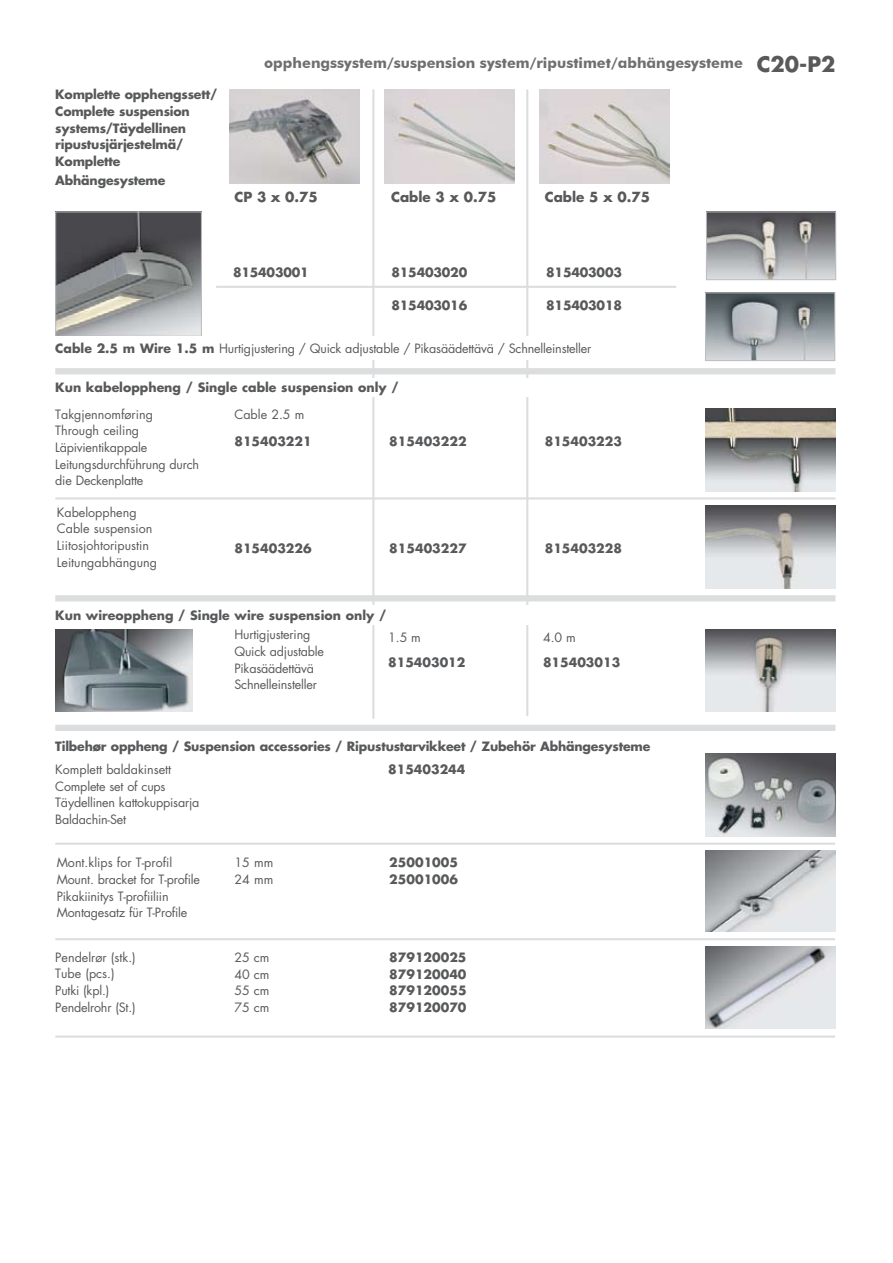
<style>
.page{position:relative;width:893px;height:1263px;background:#fff}
.page>*{position:absolute;margin:0;border:0;box-sizing:border-box;transform-origin:0 0}
.t1{font:700 14.55px "Futura BT";color:#6d6f71}
.t2{font:700 13.5px "Futura";color:#58595b}
.t3{font:12.45px/16.6px "Futura";letter-spacing:-.015em;color:#58595b}
.t4{font:700 12.45px/16.6px "Futura";letter-spacing:-.015em;color:#58595b}
.s1{font-family:"Futura";font-size:20.85px;color:#58595b}
.s2{font-weight:700}
</style>
<div class="page">
<hr style="left:55px;top:497px;width:780px;height:2px;background:#dcddde">
<div style="left:55px;top:595px;width:780px;height:6px;background:#dcddde"></div>
<img style="left:55px;top:629px;width:138px;height:83px">
<img style="left:708px;top:214px;width:126px;height:64px">
<div style="left:706px;top:212px;width:130px;height:68px;border:1px solid #bcbdc0"></div>
<img style="left:707px;top:294px;width:126px;height:65px">
<div style="left:705px;top:292px;width:130px;height:69px;border:1px solid #bcbdc0"></div>
<hr style="left:216px;top:286px;width:460px;height:2px;background:#dcddde">
<img style="left:57px;top:214px;width:143px;height:121px">
<div style="left:55px;top:212px;width:147px;height:125px;border:1px solid #bcbdc0"></div>
<img style="left:705px;top:506px;width:130px;height:82px">
<img style="left:705px;top:409px;width:130px;height:83px">
<hr style="left:372px;top:89px;width:2px;height:630px;background:#dcddde">
<hr style="left:526px;top:89px;width:2px;height:627px;background:#dcddde">
<div style="left:55px;top:336px;width:594px;height:24px;background:#fff"></div>
<div style="left:55px;top:725px;width:780px;height:6px;background:#dcddde"></div>
<img style="left:705px;top:629px;width:130px;height:83px">
<div style="left:55px;top:368px;width:780px;height:6px;background:#dcddde"></div>
<img style="left:230px;top:89px;width:130px;height:95px">
<img style="left:385px;top:89px;width:130px;height:95px">
<img style="left:539px;top:89px;width:130px;height:95px">
<hr style="left:55px;top:1035px;width:780px;height:2px;background:#dcddde">
<img style="left:705px;top:754px;width:130px;height:83px">
<img style="left:705px;top:946px;width:130px;height:83px">
<img style="left:705px;top:850px;width:130px;height:82px">
<hr style="left:55px;top:843px;width:780px;height:2px;background:#dcddde">
<hr style="left:55px;top:938px;width:780px;height:2px;background:#dcddde">
<div style="left:55px;top:605px;width:764px;height:19px;background:#fff"></div>
<p class="t4" style="left:55px;top:86px;width:164px">Komplette opphengssett/ complete -suspension systems/Täydellinen ripustusjärjestelmä/<br>Komplette</p>
<p class="t4" style="left:55px;top:172px;width:112px">Abhängesysteme</p>
<p class="t1" style="left:264px;top:54px;width:573px">opphengssystem/suspension system/ripustimet/abhängesysteme <span class="s1">C20-P2</span></p>
<p class="t2" style="left:234px;top:187px;width:85px">CP 3 x 0.75</p>
<p class="t2" style="left:391px;top:187px;width:107px">Cable 3 x 0.75</p>
<p class="t2" style="left:545px;top:187px;width:107px">Cable 5 x 0.75</p>
<p class="t4" style="left:233px;top:264px;width:77px">815403001</p>
<p class="t4" style="left:391px;top:264px;width:77px">815403020</p>
<p class="t4" style="left:546px;top:264px;width:77px">815403003</p>
<p class="t4" style="left:391px;top:297px;width:77px">815403016</p>
<p class="t4" style="left:546px;top:297px;width:77px">815403018</p>
<p class="t3" style="left:55px;top:340px;width:538px"><span class="s2">Cable 2.5 m Wire 1.5 m</span> Hurtigjustering / Quick adjustable / Pikasäädettävä / Schnelleinsteller</p>
<p class="t4" style="left:55px;top:379px;width:345px">Kun kabeloppheng / Single cable suspension only /</p>
<p class="t3" style="left:55px;top:406px;width:145px">Takgjennomføring<br>Through ceiling<br>Läpivientikappale<br>Leitungsdurchführung durch die Deckenplatte</p>
<p class="t3" style="left:57px;top:504px;width:102px">Kabeloppheng<br>Cable suspension<br>Liitosjohtoripustin<br>Leitungabhängung</p>
<p class="t3" style="left:234px;top:406px;width:72px">Cable 2.5 m</p>
<p class="t4" style="left:234px;top:432px;width:79px">815403221</p>
<p class="t4" style="left:389px;top:432px;width:79px">815403222</p>
<p class="t4" style="left:545px;top:432px;width:79px">815403223</p>
<p class="t4" style="left:234px;top:540px;width:79px">815403226</p>
<p class="t4" style="left:389px;top:540px;width:79px">815403227</p>
<p class="t4" style="left:545px;top:540px;width:79px">815403228</p>
<p class="t4" style="left:55px;top:606px;width:332px">Kun wireoppheng / Single wire suspension only /</p>
<p class="t3" style="left:234px;top:626px;width:91px">Hurtigjustering<br>Quick adjustable<br>Pikasäädettävä<br>Schnelleinsteller</p>
<p class="t3" style="left:388px;top:630px;width:34px">1.5 m</p>
<p class="t3" style="left:543px;top:630px;width:34px">4.0 m</p>
<p class="t4" style="left:388px;top:654px;width:79px">815403012</p>
<p class="t4" style="left:543px;top:654px;width:79px">815403013</p>
<p class="t4" style="left:55px;top:738px;width:597px">Tilbehør oppheng / Suspension accessories / Ripustustarvikkeet / Zubehör Abhängesysteme</p>
<p class="t3" style="left:55px;top:761px;width:146px">Komplett baldakinsett<br>Complete set of cups<br>Täydellinen kattokuppisarja<br>Baldachin-Set</p>
<p class="t4" style="left:388px;top:761px;width:79px">815403244</p>
<p class="t3" style="left:57px;top:854px;width:145px">Mont.klips for T-profil<br>Mount. bracket for T-profile<br>Pikakiinitys T-profiiliin<br>Montagesatz für T-Profile</p>
<p class="t3" style="left:55px;top:949px;width:82px">Pendelrør (stk.)<br>Tube (pcs.)<br>Putki (kpl.)<br>Pendelrohr (St.)</p>
<p class="t3" style="left:234px;top:855px;width:40px">15 mm</p>
<p class="t4" style="left:389px;top:854px;width:70px">25001005</p>
<p class="t3" style="left:234px;top:871px;width:40px">24 mm</p>
<p class="t4" style="left:389px;top:871px;width:70px">25001006</p>
<p class="t3" style="left:234px;top:949px;width:36px">25 cm</p>
<p class="t4" style="left:389px;top:949px;width:79px">879120025</p>
<p class="t3" style="left:234px;top:966px;width:36px">40 cm</p>
<p class="t4" style="left:389px;top:965px;width:79px">879120040</p>
<p class="t3" style="left:234px;top:982px;width:36px">55 cm</p>
<p class="t4" style="left:389px;top:982px;width:79px">879120055</p>
<p class="t3" style="left:234px;top:999px;width:36px">75 cm</p>
<p class="t4" style="left:389px;top:999px;width:79px">879120070</p>
</div>
